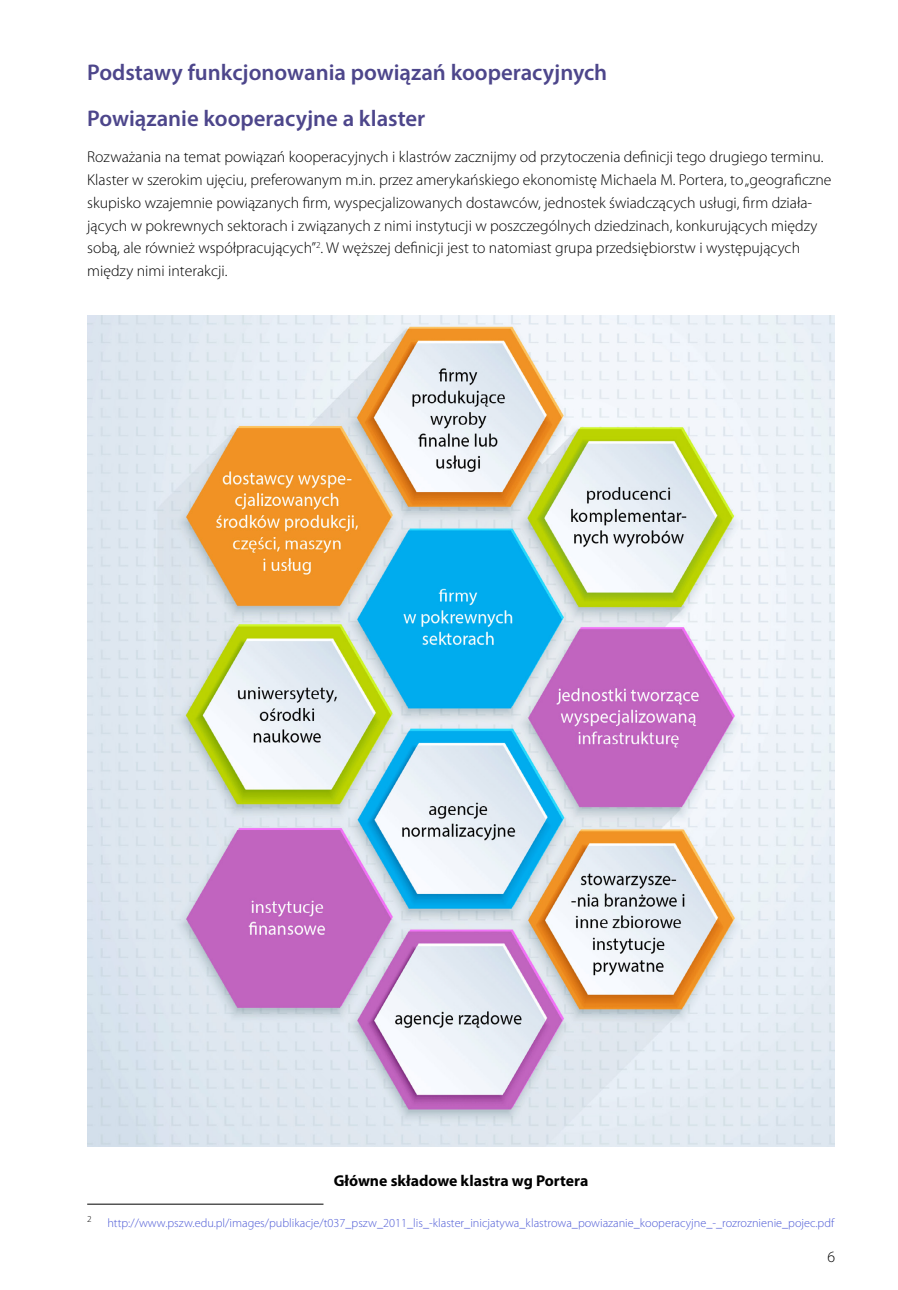
<style>
.page{position:relative;width:898px;height:1290px;background:#fff}
.page>*{position:absolute;margin:0;border:0;box-sizing:border-box;transform-origin:0 0}
.t1{font:600 22.75px/45.5px "Myriad Pro";color:#4d468b}
.t2{font:300 15.75px/22.8px "Myriad Pro";color:#000}
.t3{font:700 15.75px "Myriad Pro";color:#000}
.t4{font:300 12.25px "Myriad Pro";color:#4f5cd6}
.t5{font:300 9.1px "Myriad Pro";color:#000}
</style>
<div class="page">
<img style="left:87px;top:315px;width:748px;height:831px">
<hr style="left:87px;top:1204px;width:236px;height:1px;background:#000">
<h1 class="t1" style="left:87px;top:49px;width:522px">Podstawy funkcjonowania powiązań kooperacyjnych<br>Powiązanie kooperacyjne a klaster</h1>
<p class="t2" style="left:87px;top:146px;width:746px">Rozważania na temat powiązań kooperacyjnych i klastrów zacznijmy od przytoczenia definicji tego drugiego terminu.<br>Klaster w szerokim ujęciu, preferowanym m.in. przez amerykańskiego ekonomistę Michaela M. Portera, to „geograficzne skupisko wzajemnie powiązanych firm, wyspecjalizowanych dostawców, jednostek świadczących usługi, firm działa&shy;jących w pokrewnych sektorach i związanych z nimi instytucji w poszczególnych dziedzinach, konkurujących między sobą, ale również współpracujących”<sup>2</sup>. W węższej definicji jest to natomiast grupa przedsiębiorstw i występujących między nimi interakcji.</p>
<p class="t3" style="left:334px;top:1170px;width:256px">Główne składowe klastra wg Portera</p>
<p class="t5" style="left:87px;top:1213px;width:6px">2</p>
<p class="t4" style="left:107px;top:1216px;width:728px">http://www.pszw.edu.pl/images/publikacje/t037_pszw_2011_lis_-klaster_inicjatywa_klastrowa_powiazanie_kooperacyjne_-_rozroznienie_pojec.pdf</p>
<p class="t2" style="left:827px;top:1246px;width:9px">6</p>
</div>
